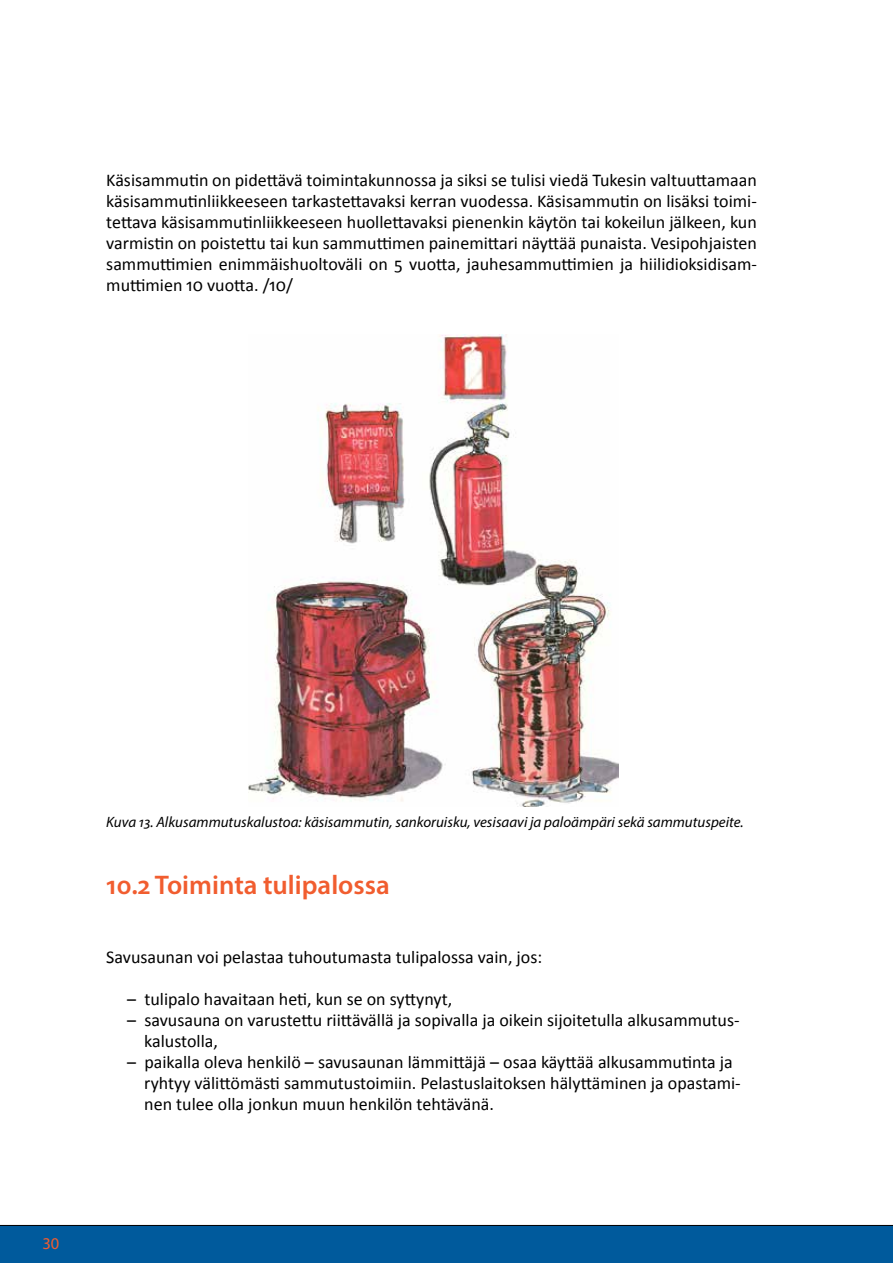
<style>
.page{position:relative;width:893px;height:1263px;background:#fff}
.page>*{position:absolute;margin:0;border:0;box-sizing:border-box;transform-origin:0 0}
.t1{font:600 27px "Myriad Pro";color:#f15d2f}
.t2{font:18px/21px "Calibri";color:#000}
.t3{font:16.5px "Myriad Pro";color:#f15d2f}
.t4{font:italic 15px "Myriad Pro";color:#000}
.t5{font:12px "Franklin Gothic";color:#000}
</style>
<div class="page">
<img style="left:249px;top:334px;width:369px;height:472px">
<div style="left:0;top:1225px;width:893px;height:38px;background:#005a9c"></div>
<p class="t2" style="left:106px;top:170px;width:652px;text-align:justify">Käsisammutin on pidettävä toimintakunnossa ja siksi se tulisi viedä Tukesin valtuuttamaan käsisammutinliikkeeseen tarkastettavaksi kerran vuodessa. Käsisammutin on lisäksi toimi&shy;tettava käsisammutinliikkeeseen huollettavaksi pienenkin käytön tai kokeilun jälkeen, kun varmistin on poistettu tai kun sammuttimen painemittari näyttää punaista. Vesipohjaisten sammuttimien enimmäishuoltoväli on 5 vuotta, jauhesammuttimien ja hiilidioksidisam&shy;muttimien 10 vuotta. /10/</p>
<p class="t4" style="left:106px;top:813px;width:639px">Kuva 13. Alkusammutuskalustoa: käsisammutin, sankoruisku, vesisaavi ja paloämpäri sekä sammutuspeite.</p>
<h1 class="t1" style="left:106px;top:868px;width:285px">10.2 Toiminta tulipalossa</h1>
<p class="t2" style="left:106px;top:947px;width:437px">Savusaunan voi pelastaa tuhoutumasta tulipalossa vain, jos:</p>
<p class="t2" style="left:127px;top:989px;width:326px">– tulipalo havaitaan heti, kun se on syttynyt,</p>
<p class="t2" style="left:144px;top:1010px;width:597px;text-indent:-17px">– savusauna on varustettu riittävällä ja sopivalla ja oikein sijoitetulla alkusammutus&shy;kalustolla,</p>
<p class="t2" style="left:144px;top:1052px;width:598px;text-indent:-17px">– paikalla oleva henkilö – savusaunan lämmittäjä – osaa käyttää alkusammutinta ja ryhtyy välittömästi sammutustoimiin. Pelastuslaitoksen hälyttäminen ja opastami&shy;nen tulee olla jonkun muun henkilön tehtävänä.</p>
<p class="t5" style="left:218px;top:953px;width:318px">Savusaunan voi pelastaa tuhoutumasta tulipalossa vain, jos:</p>
<p class="t5" style="left:218px;top:1010px;width:435px">– savusauna on varustettu riittävällä ja sopivalla ja oikein sijoitetulla alkusammutus-</p>
<p class="t5" style="left:218px;top:1054px;width:435px">– paikalla oleva henkilö – savusaunan lämmittäjä – osaa käyttää alkusammutinta</p>
<p class="t5" style="left:231px;top:1083px;width:228px">tulee olla jonkun muun henkilön tehtävänä.</p>
<p class="t3" style="left:43px;top:1233px;width:18px">30</p>
</div>
